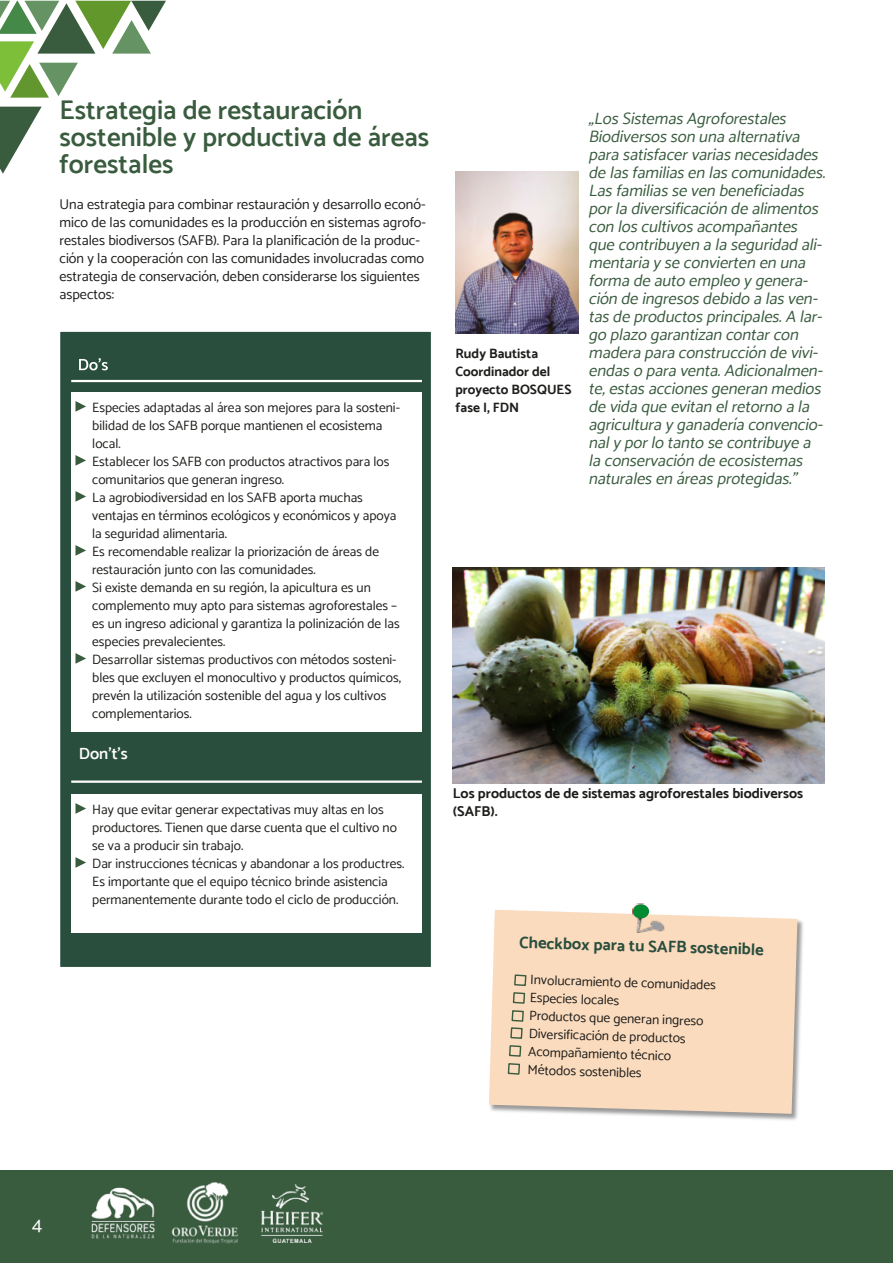
<style>
.page{position:relative;width:893px;height:1263px;background:#fff}
.page>*{position:absolute;margin:0;border:0;box-sizing:border-box;transform-origin:0 0}
.t1{font:600 27px/27px "Catamaran";color:#395b3e}
.t2{font:19.5px "Catamaran";color:#fefefe}
.t3{font:italic 16.5px/18px "Catamaran";color:#395b3e}
.t4{font:700 16.5px "Catamaran";color:#2a4e3e}
.t5{font:600 16.5px "Catamaran";color:#fff}
.t6{font:14.25px/18px "Catamaran";color:#1d1d1b}
.t7{font:700 14.25px/18px "Catamaran";color:#1d1d1b}
.t8{font:13.5px/18px "Catamaran";color:#1d1d1b}
.t9{font:700 13.5px/18px "Catamaran";color:#1d1d1b}
</style>
<div class="page">
<div style="left:59px;top:330px;width:373px;height:638px;background:#2a4e3e;border:1px solid #fff"></div>
<svg style="left:79px;top:358px;width:29px;height:12px"></svg>
<hr style="left:71px;top:380px;width:351px;height:2px;background:#fff">
<hr style="left:71px;top:780px;width:351px;height:3px;background:#fff">
<div style="left:71px;top:795px;width:351px;height:138px;background:#fff"></div>
<svg style="left:75px;top:803px;width:11px;height:11px"></svg>
<svg style="left:75px;top:857px;width:11px;height:11px"></svg>
<div style="left:71px;top:393px;width:351px;height:339px;background:#fff"></div>
<svg style="left:75px;top:653px;width:11px;height:11px"></svg>
<svg style="left:75px;top:545px;width:11px;height:11px"></svg>
<svg style="left:75px;top:455px;width:11px;height:11px"></svg>
<svg style="left:75px;top:491px;width:11px;height:11px"></svg>
<svg style="left:75px;top:581px;width:11px;height:11px"></svg>
<svg style="left:75px;top:401px;width:11px;height:11px"></svg>
<div style="left:0;top:1170px;width:893px;height:93px;background:#395b3e"></div>
<svg style="left:0;top:0;width:166px;height:174px"></svg>
<img style="left:91px;top:1187px;width:64px;height:52px">
<img style="left:171px;top:1182px;width:68px;height:62px">
<img style="left:262px;top:1185px;width:61px;height:57px">
<img style="left:455px;top:172px;width:124px;height:162px">
<img style="left:594px;top:919px;width:209px;height:201px">
<div style="left:489px;top:910px;width:308px;height:204px;background:#fbdbbd"></div>
<svg style="left:507px;top:974px;width:20px;height:101px;background:#dac5a7"></svg>
<img style="left:632px;top:903px;width:34px;height:31px">
<div style="left:633px;top:904px;width:16px;height:14px;background:#008b32;border-radius:50%"></div>
<img style="left:453px;top:568px;width:372px;height:215px">
<h1 class="t1" style="left:60px;top:98px;width:371px">Estrategia de restauración sostenible y productiva de áreas forestales</h1>
<p class="t6" style="left:60px;top:196px;width:368px">Una estrategia para combinar restauración y desarrollo econó&shy;mico de las comunidades es la producción en sistemas agrofo&shy;restales biodiversos (SAFB). Para la planificación de la produc&shy;ción y la cooperación con las comunidades involucradas como estrategia de conservación, deben considerarse los siguientes aspectos:</p>
<p class="t8" style="left:92px;top:399px;width:310px">Especies adaptadas al área son mejores para la sosteni&shy;bilidad de los SAFB porque mantienen el ecosistema local.<br>Establecer los SAFB con productos atractivos para los comunitarios que generan ingreso.<br>La agrobiodiversidad en los SAFB aporta muchas ventajas en términos ecológicos y económicos y apoya la seguridad alimentaria.<br>Es recomendable realizar la priorización de áreas de restauración junto con las comunidades.<br>Si existe demanda en su región, la apicultura es un complemento muy apto para sistemas agroforestales – es un ingreso adicional y garantiza la polinización de las especies prevalecientes.<br>Desarrollar sistemas productivos con métodos sosteni&shy;bles que excluyen el monocultivo y productos químicos, prevén la utilización sostenible del agua y los cultivos complementarios.</p>
<p class="t5" style="left:79px;top:747px;width:50px">Don’t’s</p>
<p class="t8" style="left:92px;top:801px;width:314px">Hay que evitar generar expectativas muy altas en los productores. Tienen que darse cuenta que el cultivo no se va a producir sin trabajo.<br>Dar instrucciones técnicas y abandonar a los productres.<br>Es importante que el equipo técnico brinde asistencia permanentemente durante todo el ciclo de producción.</p>
<p class="t9" style="left:455px;top:346px;width:118px">Rudy Bautista<br>Coordinador del proyecto BOSQUES fase I, FDN</p>
<p class="t3" style="left:588px;top:111px;width:241px">„Los Sistemas Agroforestales Biodiversos son una alternativa para satisfacer varias necesidades de las familias en las comunidades.<br>Las familias se ven beneficiadas por la diversificación de alimentos con los cultivos acompañantes que contribuyen a la seguridad ali&shy;mentaria y se convierten en una forma de auto empleo y genera&shy;ción de ingresos debido a las ven&shy;tas de productos principales. A lar&shy;go plazo garantizan contar con madera para construcción de vivi&shy;endas o para venta. Adicionalmen&shy;te, estas acciones generan medios de vida que evitan el retorno a la agricultura y ganadería convencio&shy;nal y por lo tanto se contribuye a la conservación de ecosistemas naturales en áreas protegidas.”</p>
<p class="t7" style="left:453px;top:785px;width:352px">Los productos de de sistemas agroforestales biodiversos (SAFB).</p>
<p class="t4" style="left:520px;top:934px;width:246px;rotate:2deg">Checkbox para tu SAFB sostenible</p>
<p class="t8" style="left:531px;top:971px;width:187px;rotate:2deg">Involucramiento de comunidades<br>Especies locales<br>Productos que generan ingreso<br>Diversifi cación de productos<br>Acompañamiento técnico<br>Métodos sostenibles</p>
<h2 class="t2" style="left:32px;top:1215px;width:12px">4</h2>
</div>
